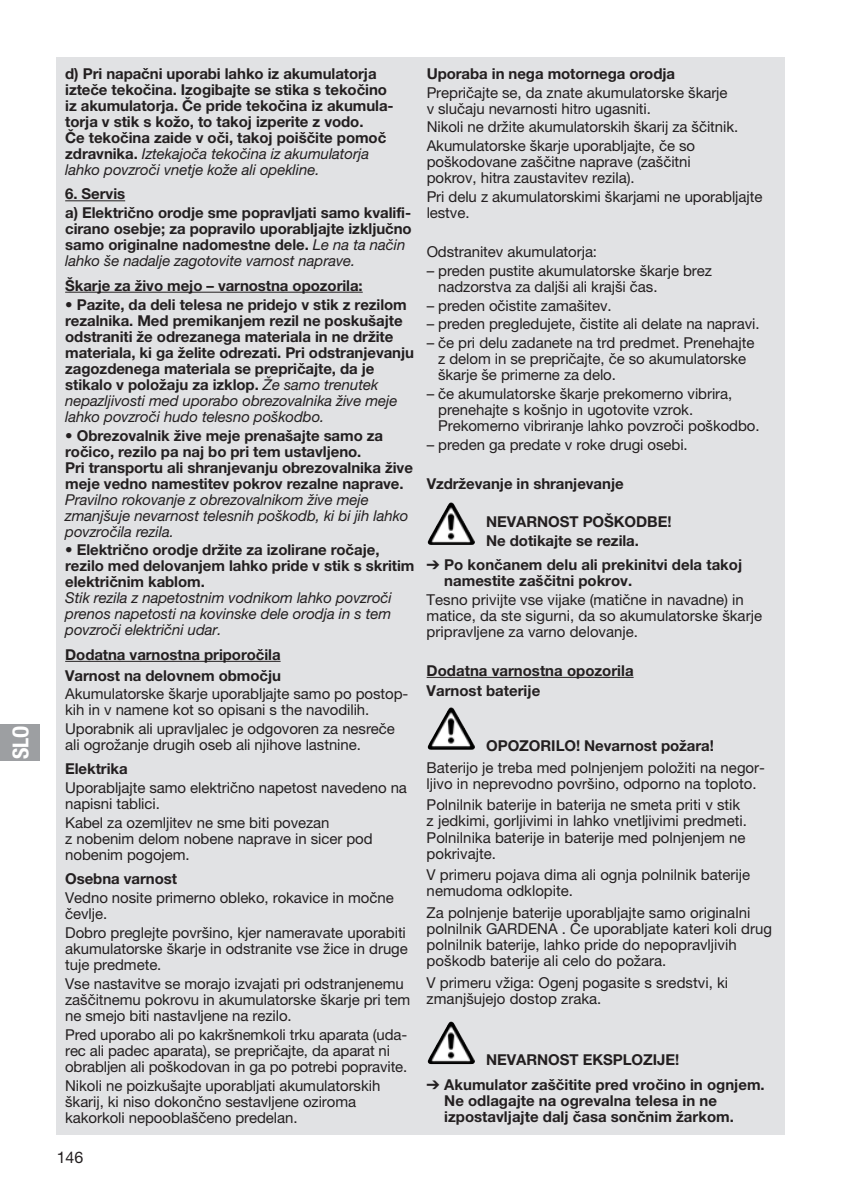
<style>
.page{position:relative;width:842px;height:1191px;background:#fff}
.page>*{position:absolute;margin:0;border:0;box-sizing:border-box;transform-origin:0 0}
.t1{font:22px "GARDENA Pro Bo Cond";color:#fff}
.t2{font:16px "GARDENA Pro";color:#231f20}
.t3{font:15px/16px "GARDENA Pro";letter-spacing:-.005em;color:#231f20}
.t4{font:700 15px/16px "GARDENA Pro";letter-spacing:-.005em;color:#231f20}
.t5{font:italic 15px/16px "GARDENA Pro";letter-spacing:-.005em;color:#231f20}
.s1{font-weight:400;font-style:italic}
.s2{font-family:"Formdruck";font-weight:400}
</style>
<div class="page">
<div style="left:0;top:724px;width:40px;height:36px;background:#9d9fa2"></div>
<div style="left:57px;top:57px;width:728px;height:1077px;background:#e1e2e4"></div>
<hr style="left:65px;top:200px;width:60px;height:1px;background:#231f20">
<hr style="left:65px;top:292px;width:298px;height:1px;background:#231f20">
<hr style="left:65px;top:661px;width:216px;height:1px;background:#231f20">
<hr style="left:427px;top:677px;width:207px;height:1px;background:#231f20">
<img style="left:427px;top:502px;width:48px;height:43px">
<img style="left:427px;top:707px;width:48px;height:43px">
<img style="left:427px;top:1021px;width:47px;height:43px">
<h1 class="t1" style="left:7px;top:759px;width:35px;rotate:-90deg">SLO</h1>
<p class="t4" style="left:65px;top:65px;width:328px">d) Pri napačni uporabi lahko iz akumulatorja izteče tekočina. Izogibajte se stika s tekočino iz akumulatorja. Če pride tekočina iz akumula&shy;torja v stik s kožo, to takoj izperite z vodo.<br>Če tekočina zaide v oči, takoj poiščite pomoč zdravnika. <span class="s1">Iztekajoča tekočina iz akumulatorja lahko povzroči vnetje kože ali opekline.</span></p>
<p class="t4" style="left:65px;top:184px;width:347px;line-height:18.8px">6. Servis<br>a) Električno orodje sme popravljati samo kvalifi-</p>
<p class="t4" style="left:65px;top:220px;width:348px">cirano osebje; za popravilo uporabljajte izključno samo originalne nadomestne dele. <span class="s1">Le na ta način lahko še nadalje zagotovite varnost naprave.</span></p>
<p class="t4" style="left:65px;top:277px;width:299px">Škarje za živo mejo – varnostna opozorila:</p>
<p class="t4" style="left:65px;top:296px;width:350px">• Pazite, da deli telesa ne pridejo v stik z rezilom rezalnika. Med premikanjem rezil ne poskušajte odstraniti že odrezanega materiala in ne držite materiala, ki ga želite odrezati. Pri odstranjevanju zagozdenega materiala se prepričajte, da je stikalo v položaju za izklop. <span class="s1">Že samo trenutek nepazljivosti med uporabo obrezovalnika žive meje lahko povzroči hudo telesno poškodbo.</span></p>
<p class="t4" style="left:65px;top:427px;width:349px">• Obrezovalnik žive meje prenašajte samo za ročico, rezilo pa naj bo pri tem ustavljeno.<br>Pri transportu ali shranjevanju obrezovalnika žive meje vedno namestitev pokrov rezalne naprave.</p>
<p class="t5" style="left:65px;top:491px;width:345px">Pravilno rokovanje z obrezovalnikom žive meje zmanjšuje nevarnost telesnih poškodb, ki bi jih lahko povzročila rezila.</p>
<p class="t4" style="left:65px;top:542px;width:351px">• Električno orodje držite za izolirane ročaje, rezilo med delovanjem lahko pride v stik s skritim električnim kablom.</p>
<p class="t5" style="left:65px;top:590px;width:328px;text-align:justify">Stik rezila z napetostnim vodnikom lahko povzroči prenos napetosti na kovinske dele orodja in s tem povzroči električni udar.</p>
<p class="t4" style="left:65px;top:644px;width:217px;line-height:20.6px">Dodatna varnostna priporočila<br>Varnost na delovnem območju</p>
<p class="t3" style="left:65px;top:686px;width:345px">Akumulatorske škarje uporabljajte samo po postop&shy;kih in v namene kot so opisani s the navodilih.</p>
<p class="t3" style="left:65px;top:720px;width:331px">Uporabnik ali upravljalec je odgovoren za nesreče ali ogrožanje drugih oseb ali njihove lastnine.</p>
<p class="t4" style="left:65px;top:760px;width:64px">Elektrika</p>
<p class="t3" style="left:65px;top:779px;width:343px">Uporabljajte samo električno napetost navedeno na napisni tablici.</p>
<p class="t3" style="left:65px;top:814px;width:309px">Kabel za ozemljitev ne sme biti povezan<br>z nobenim delom nobene naprave in sicer pod nobenim pogojem.</p>
<p class="t4" style="left:65px;top:870px;width:113px">Osebna varnost</p>
<p class="t3" style="left:65px;top:889px;width:330px">Vedno nosite primerno obleko, rokavice in močne čevlje.</p>
<p class="t3" style="left:65px;top:924px;width:344px">Dobro preglejte površino, kjer nameravate uporabiti akumulatorske škarje in odstranite vse žice in druge tuje predmete.</p>
<p class="t3" style="left:65px;top:975px;width:347px">Vse nastavitve se morajo izvajati pri odstranjenemu zaščitnemu pokrovu in akumulatorske škarje pri tem ne smejo biti nastavljene na rezilo.</p>
<p class="t3" style="left:65px;top:1026px;width:344px">Pred uporabo ali po kakršnemkoli trku aparata (uda&shy;rec ali padec aparata), se prepričajte, da aparat ni obrabljen ali poškodovan in ga po potrebi popravite.</p>
<p class="t3" style="left:65px;top:1077px;width:317px">Nikoli ne poizkušajte uporabljati akumulatorskih škarij, ki niso dokončno sestavljene oziroma kakorkoli nepooblaščeno predelan.</p>
<p class="t2" style="left:57px;top:1147px;width:28px">146</p>
<p class="t4" style="left:427px;top:65px;width:250px">Uporaba in nega motornega orodja</p>
<p class="t3" style="left:427px;top:84px;width:302px">Prepričajte se, da znate akumulatorske škarje v slučaju nevarnosti hitro ugasniti.</p>
<p class="t3" style="left:427px;top:117px;width:313px;line-height:18.8px">Nikoli ne držite akumulatorskih škarij za ščitnik.<br>Akumulatorske škarje uporabljajte, če so</p>
<p class="t3" style="left:427px;top:154px;width:266px">poškodovane zaščitne naprave (zaščitni pokrov, hitra zaustavitev rezila).</p>
<p class="t3" style="left:427px;top:189px;width:337px">Pri delu z akumulatorskimi škarjami ne uporabljajte lestve.</p>
<p class="t3" style="left:427px;top:243px;width:172px">Odstranitev akumulatorja:</p>
<p class="t3" style="left:438px;top:262px;width:275px;text-indent:-12px">– preden pustite akumulatorske škarje brez nadzorstva za daljši ali krajši čas.</p>
<p class="t3" style="left:427px;top:297px;width:186px">– preden očistite zamašitev.</p>
<p class="t3" style="left:427px;top:316px;width:334px">– preden pregledujete, čistite ali delate na napravi.</p>
<p class="t3" style="left:438px;top:335px;width:318px;text-indent:-12px">– če pri delu zadanete na trd predmet. Prenehajte z delom in se prepričajte, če so akumulatorske škarje še primerne za delo.</p>
<p class="t3" style="left:438px;top:385px;width:323px;text-indent:-12px">– če akumulatorske škarje prekomerno vibrira, prenehajte s košnjo in ugotovite vzrok.<br>Prekomerno vibriranje lahko povzroči poškodbo.</p>
<p class="t3" style="left:427px;top:436px;width:263px">– preden ga predate v roke drugi osebi.</p>
<p class="t4" style="left:427px;top:475px;width:199px">Vzdrževanje in shranjevanje</p>
<p class="t4" style="left:486px;top:512px;width:187px;line-height:18.8px">NEVARNOST POŠKODBE!<br>Ne dotikajte se rezila.</p>
<p class="t4" style="left:444px;top:556px;width:299px;text-indent:-18px"><span class="s2">V</span> Po končanem delu ali prekinitvi dela takoj namestite zaščitni pokrov.</p>
<p class="t3" style="left:427px;top:591px;width:337px">Tesno privijte vse vijake (matične in navadne) in matice, da ste sigurni, da so akumulatorske škarje pripravljene za varno delovanje.</p>
<p class="t4" style="left:427px;top:660px;width:208px;line-height:20.6px">Dodatna varnostna opozorila<br>Varnost baterije</p>
<p class="t4" style="left:486px;top:737px;width:229px">OPOZORILO! Nevarnost požara!</p>
<p class="t3" style="left:427px;top:759px;width:338px">Baterijo je treba med polnjenjem položiti na negor&shy;ljivo in neprevodno površino, odporno na toploto.</p>
<p class="t3" style="left:427px;top:797px;width:322px">Polnilnik baterije in baterija ne smeta priti v stik z jedkimi, gorljivimi in lahko vnetljivimi predmeti.<br>Polnilnika baterije in baterije med polnjenjem ne pokrivajte.</p>
<p class="t3" style="left:427px;top:866px;width:325px">V primeru pojava dima ali ognja polnilnik baterije nemudoma odklopite.</p>
<p class="t3" style="left:427px;top:904px;width:347px">Za polnjenje baterije uporabljajte samo originalni polnilnik GARDENA . Če uporabljate kateri koli drug polnilnik baterije, lahko pride do nepopravljivih poškodb baterije ali celo do požara.</p>
<p class="t3" style="left:427px;top:974px;width:303px">V primeru vžiga: Ogenj pogasite s sredstvi, ki zmanjšujejo dostop zraka.</p>
<p class="t4" style="left:427px;top:1047px;width:340px;line-height:24.6px;text-indent:60px">NEVARNOST EKSPLOZIJE!<br><span class="s2">V</span> Akumulator zaščitite pred vročino in ognjem.</p>
<p class="t4" style="left:444px;top:1092px;width:291px">Ne odlagajte na ogrevalna telesa in ne izpostavljajte dalj časa sončnim žarkom.</p>
</div>
